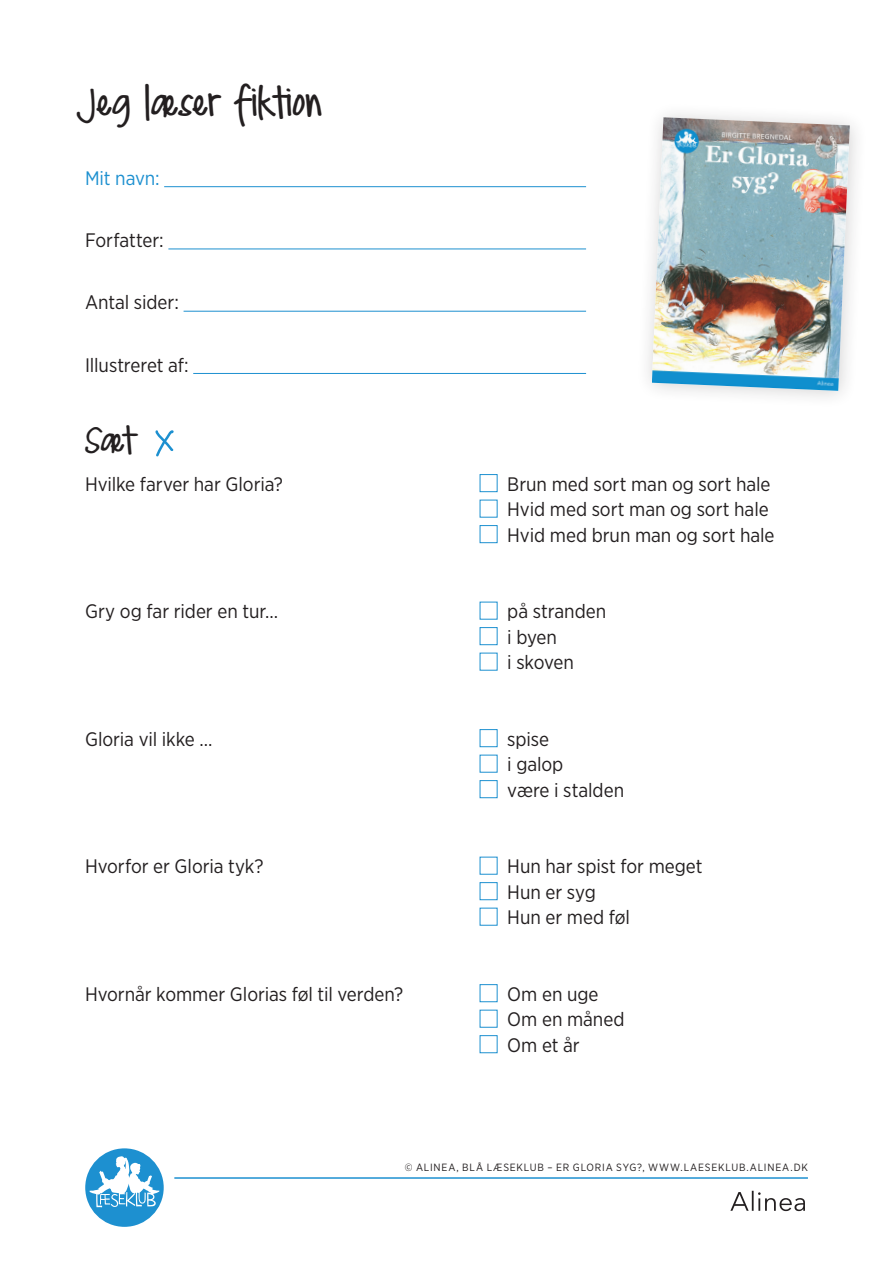
<style>
.page{position:relative;width:893px;height:1263px;background:#fff}
.page>*{position:absolute;margin:0;border:0;box-sizing:border-box;transform-origin:0 0}
.Headline{font:300 24px "DJB Meand My Shadow";letter-spacing:-.005em;color:#231f20}
.Subhead{font:300 21px "DJB Meand My Shadow";color:#231f20}
.afkrydsningstekst{font:19.5px/25.5px "Gotham Narrow";letter-spacing:-.005em;color:#231f20}
.Top_info{font:19.5px "Gotham Narrow";letter-spacing:-.005em;color:#231f20}
.Top_info-2{font:19.5px "Gotham Narrow";letter-spacing:-.005em;color:#1d90d0}
.t1{font:10.5px "Gotham Narrow";letter-spacing:.075em;color:#231f20}
</style>
<div class="page">
<hr style="left:174px;top:1177px;width:634px;height:2px;background:#1d90d0">
<div style="left:85px;top:1148px;width:79px;height:79px;background:#1d90d0;border-radius:50%"></div>
<svg style="left:89px;top:1156px;width:70px;height:51px"></svg>
<svg style="left:730px;top:1191px;width:75px;height:20px"></svg>
<hr style="left:164px;top:186px;width:422px;height:1px;background:#1d90d0">
<hr style="left:168px;top:249px;width:418px;height:1px;background:#1d90d0">
<hr style="left:184px;top:311px;width:402px;height:1px;background:#1d90d0">
<hr style="left:193px;top:373px;width:393px;height:1px;background:#1d90d0">
<svg style="left:155px;top:430px;width:19px;height:27px"></svg>
<div style="left:480px;top:474px;width:17px;height:18px;border:1px solid #1d90d0"></div>
<div style="left:480px;top:525px;width:17px;height:18px;border:1px solid #1d90d0"></div>
<div style="left:480px;top:627px;width:17px;height:18px;border:1px solid #1d90d0"></div>
<div style="left:480px;top:729px;width:17px;height:18px;border:1px solid #1d90d0"></div>
<div style="left:480px;top:780px;width:17px;height:18px;border:1px solid #1d90d0"></div>
<div style="left:480px;top:882px;width:17px;height:18px;border:1px solid #1d90d0"></div>
<div style="left:480px;top:984px;width:17px;height:18px;border:1px solid #1d90d0"></div>
<div style="left:480px;top:1035px;width:17px;height:18px;border:1px solid #1d90d0"></div>
<img style="left:652px;top:117px;width:198px;height:274px">
<p class="Headline" style="left:85px;top:93px;width:239px">Jeg læser fiktion</p>
<p class="Top_info-2" style="left:85px;top:166px;width:76px">Mit navn:</p>
<p class="Top_info" style="left:85px;top:228px;width:80px">Forfatter:</p>
<p class="Top_info" style="left:85px;top:290px;width:95px">Antal sider:</p>
<p class="Top_info" style="left:85px;top:353px;width:105px">Illustreret af:</p>
<p class="Subhead" style="left:85px;top:433px;width:51px">Sæt</p>
<p class="afkrydsningstekst" style="left:85px;top:471px;width:199px">Hvilke farver har Gloria?</p>
<p class="afkrydsningstekst" style="left:507px;top:471px;width:265px">Brun med sort man og sort hale</p>
<p class="afkrydsningstekst" style="left:507px;top:496px;width:263px">Hvid med sort man og sort hale</p>
<p class="afkrydsningstekst" style="left:507px;top:522px;width:269px">Hvid med brun man og sort hale</p>
<p class="afkrydsningstekst" style="left:85px;top:598px;width:195px">Gry og far rider en tur…</p>
<p class="afkrydsningstekst" style="left:507px;top:598px;width:100px">på stranden</p>
<p class="afkrydsningstekst" style="left:507px;top:624px;width:51px">i byen</p>
<p class="afkrydsningstekst" style="left:507px;top:649px;width:68px">i skoven</p>
<p class="afkrydsningstekst" style="left:85px;top:726px;width:129px">Gloria vil ikke …</p>
<p class="afkrydsningstekst" style="left:507px;top:726px;width:43px">spise</p>
<p class="afkrydsningstekst" style="left:507px;top:751px;width:58px">i galop</p>
<p class="afkrydsningstekst" style="left:507px;top:777px;width:118px">være i stalden</p>
<p class="afkrydsningstekst" style="left:85px;top:853px;width:180px">Hvorfor er Gloria tyk?</p>
<p class="afkrydsningstekst" style="left:507px;top:853px;width:197px">Hun har spist for meget<br>Hun er syg</p>
<p class="afkrydsningstekst" style="left:507px;top:904px;width:124px">Hun er med føl</p>
<p class="afkrydsningstekst" style="left:85px;top:981px;width:320px">Hvornår kommer Glorias føl til verden?</p>
<p class="afkrydsningstekst" style="left:507px;top:981px;width:93px">Om en uge</p>
<p class="afkrydsningstekst" style="left:507px;top:1006px;width:119px">Om en måned</p>
<p class="afkrydsningstekst" style="left:507px;top:1032px;width:74px">Om et år</p>
<p class="t1" style="left:405px;top:1161px;width:405px">© ALINEA, BLÅ LÆSEKLUB – ER GLORIA SYG?, WWW.LAESEKLUB.ALINEA.DK</p>
</div>
